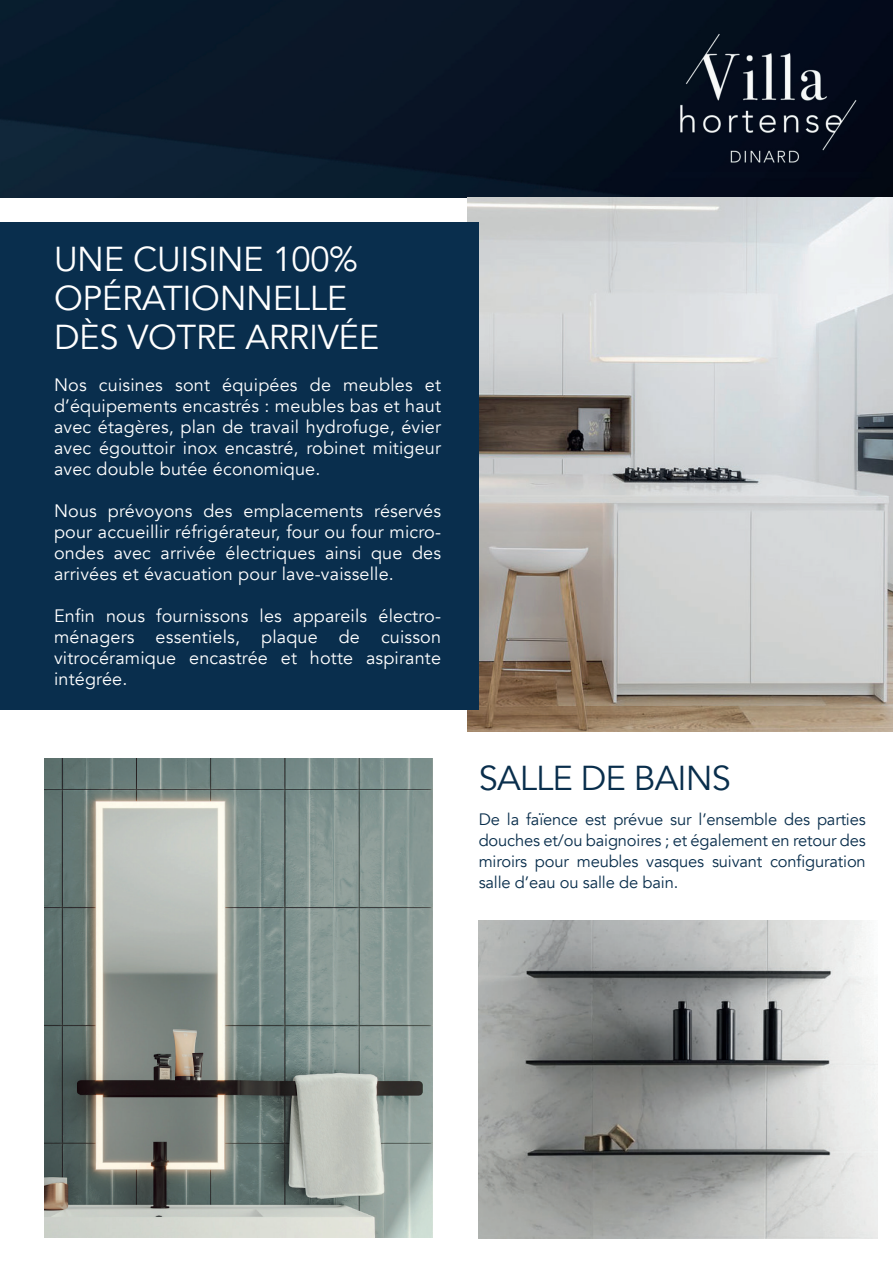
<style>
.page{position:relative;width:893px;height:1263px;background:#fff}
.page>*{position:absolute;margin:0;border:0;box-sizing:border-box;transform-origin:0 0}
.t1{font:34.5px/39px "Avenir";letter-spacing:-.01em;color:#fff}
.t2{font:34.5px "Avenir";letter-spacing:-.025em;color:#092e4c}
.t3{font:18px/21px "Avenir";letter-spacing:.01em;color:#fff;text-align:justify}
.t4{font:16.5px/21px "Avenir";letter-spacing:-.01em;color:#092e4c;text-align:justify}
</style>
<div class="page">
<img style="left:0;top:0;width:893px;height:198px">
<img style="left:467px;top:198px;width:426px;height:533px">
<div style="left:0;top:223px;width:479px;height:487px;background:#092e4d"></div>
<img style="left:479px;top:921px;width:399px;height:318px">
<img style="left:45px;top:758px;width:387px;height:480px">
<h1 class="t1" style="left:54px;top:241px;width:327px">UNE CUISINE 100%<br>OPÉRATIONNELLE<br>DÈS VOTRE ARRIVÉE</h1>
<p class="t3" style="left:54px;top:374px;width:389px">Nos cuisines sont équipées de meubles et d’équipements encastrés : meubles bas et haut avec étagères, plan de travail hydrofuge, évier avec égouttoir inox encastré, robinet mitigeur avec double butée économique.</p>
<p class="t3" style="left:54px;top:501px;width:389px">Nous prévoyons des emplacements réservés pour accueillir réfrigérateur, four ou four micro&shy;ondes avec arrivée électriques ainsi que des arrivées et évacuation pour lave-vaisselle.</p>
<p class="t3" style="left:54px;top:606px;width:389px">Enfin nous fournissons les appareils électro&shy;ménagers essentiels, plaque de cuisson vitrocéramique encastrée et hotte aspirante intégrée.</p>
<h1 class="t2" style="left:479px;top:757px;width:254px">SALLE DE BAINS</h1>
<p class="t4" style="left:479px;top:809px;width:389px">De la faïence est prévue sur l’ensemble des parties douches et/ou baignoires ; et également en retour des miroirs pour meubles vasques suivant configuration salle d’eau ou salle de bain.</p>
</div>
